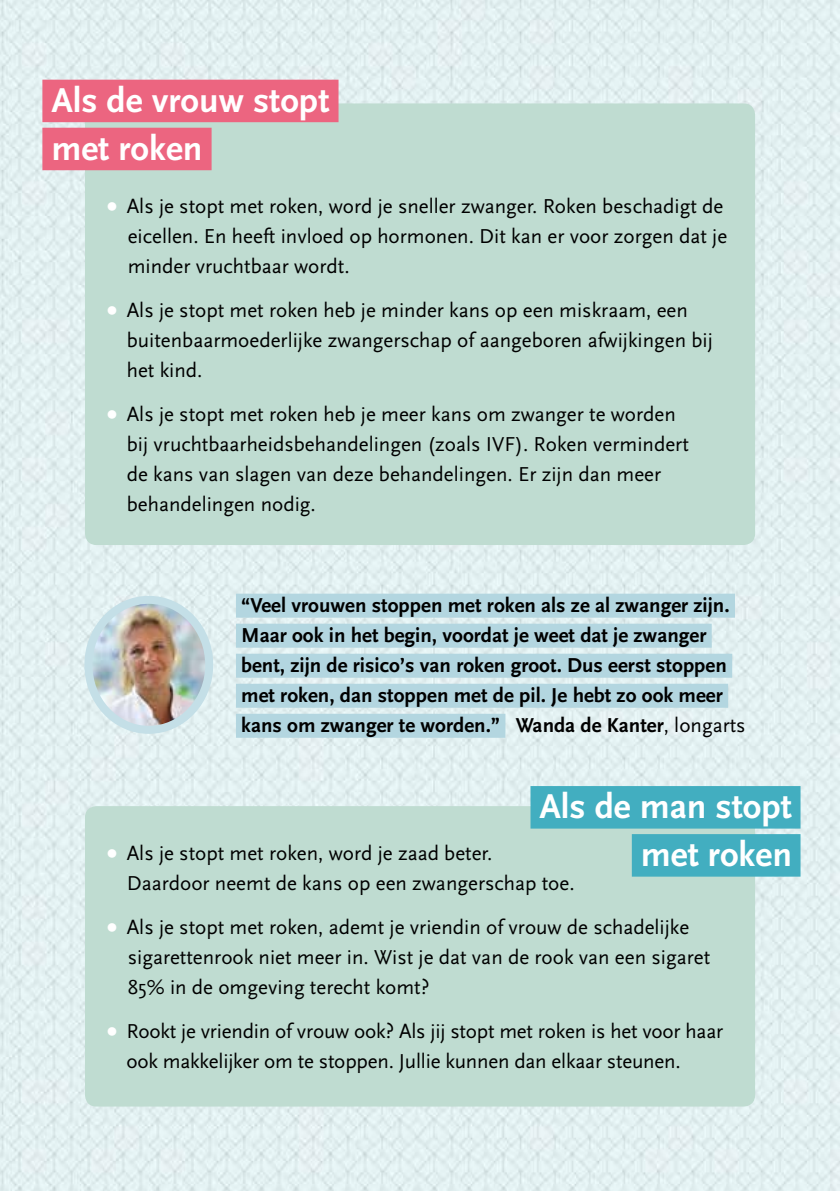
<style>
.page{position:relative;width:840px;height:1191px;background:#fff}
.page>*{position:absolute;margin:0;border:0;box-sizing:border-box;transform-origin:0 0}
.t1{font:700 36px/48px "Scala Sans";color:#fff}
.t2{font:21px/30px "Scala Sans Pro";color:#000}
.t3{font:700 21px/30px "Scala Sans";color:#000}
.s1{font-family:"Scala Sans Pro";font-weight:400}
</style>
<div class="page">
<svg style="left:839px;top:0;width:1px;height:1191px"></svg>
<img style="left:0;top:0;width:839px;height:1191px">
<div style="left:85px;top:103px;width:669px;height:442px;background:#bfdcd1;border-radius:11px"></div>
<div style="left:85px;top:806px;width:669px;height:300px;background:#bfdcd1;border-radius:11px"></div>
<div style="left:42px;top:80px;width:296px;height:42px;background:#ec6580"></div>
<div style="left:42px;top:128px;width:169px;height:42px;background:#ec6580"></div>
<div style="left:530px;top:786px;width:270px;height:42px;background:#42aec0"></div>
<div style="left:631px;top:834px;width:169px;height:42px;background:#42aec0"></div>
<img style="left:0;top:556px;width:6px;height:635px">
<div style="left:236px;top:593px;width:498px;height:24px;background:#b3d6e0"></div>
<div style="left:236px;top:623px;width:475px;height:24px;background:#b3d6e0"></div>
<div style="left:236px;top:653px;width:495px;height:24px;background:#b3d6e0"></div>
<div style="left:236px;top:683px;width:491px;height:25px;background:#b3d6e0"></div>
<div style="left:236px;top:714px;width:269px;height:24px;background:#b3d6e0"></div>
<img style="left:89px;top:603px;width:120px;height:123px">
<div style="left:84px;top:596px;width:129px;height:138px;border:8px solid #c4dfe7;border-radius:50%"></div>
<h1 class="t1" style="left:51px;top:77px;width:279px">Als de vrouw stopt met roken</h1>
<p class="t2" style="left:127px;top:191px;width:601px">Als je stopt met roken, word je sneller zwanger. Roken beschadigt de eicellen. En heeft invloed op hormonen. Dit kan er voor zorgen dat je minder vruchtbaar wordt.</p>
<p class="t2" style="left:127px;top:295px;width:587px">Als je stopt met roken heb je minder kans op een miskraam, een buitenbaarmoederlijke zwangerschap of aangeboren afwijkingen bij het kind.</p>
<p class="t2" style="left:127px;top:399px;width:563px">Als je stopt met roken heb je meer kans om zwanger te worden bij vruchtbaarheidsbehandelingen (zoals IVF). Roken vermindert de kans van slagen van deze behandelingen. Er zijn dan meer behandelingen nodig.</p>
<p class="t3" style="left:241px;top:590px;width:505px">“Veel vrouwen stoppen met roken als ze al zwanger zijn.<br>Maar ook in het begin, voordat je weet dat je zwanger bent, zijn de risico’s van roken groot. Dus eerst stoppen met roken, dan stoppen met de pil. Je hebt zo ook meer kans om zwanger te worden.” Wanda de Kanter<span class="s1">, longarts</span></p>
<h1 class="t1" style="left:539px;top:783px;width:254px;text-align:right">Als de man stopt met roken</h1>
<p class="t2" style="left:127px;top:838px;width:449px">Als je stopt met roken, word je zaad beter.<br>Daardoor neemt de kans op een zwangerschap toe.</p>
<p class="t2" style="left:127px;top:912px;width:584px">Als je stopt met roken, ademt je vriendin of vrouw de schadelijke sigarettenrook niet meer in. Wist je dat van de rook van een sigaret<br>85% in de omgeving terecht komt?</p>
<p class="t2" style="left:126px;top:1016px;width:598px">Rookt je vriendin of vrouw ook? Als jij stopt met roken is het voor haar ook makkelijker om te stoppen. Jullie kunnen dan elkaar steunen.</p>
</div>
